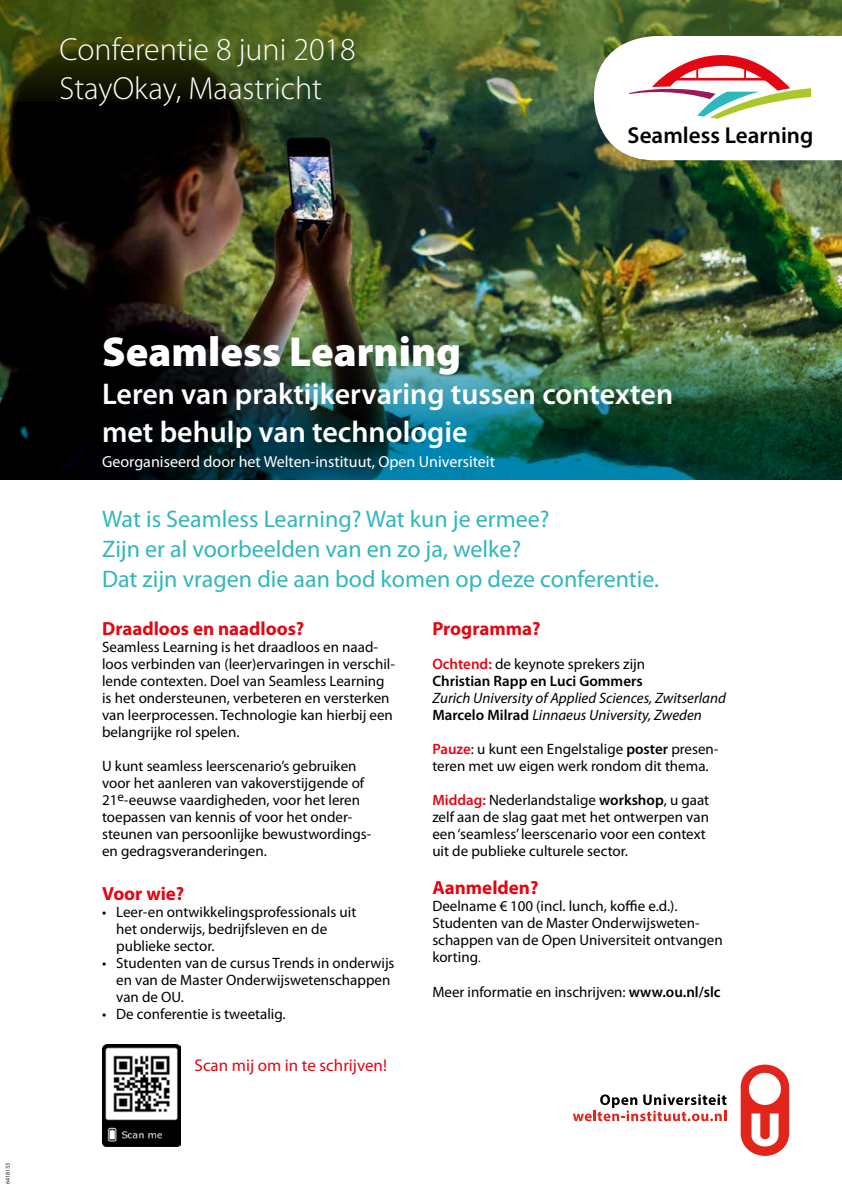
<style>
.page{position:relative;width:842px;height:1191px;background:#fff}
.page>*{position:absolute;margin:0;border:0;box-sizing:border-box;transform-origin:0 0}
.t1{font:900 42px "Myriad Pro";color:#fff}
.t2{font:300 32px/38.5px "Myriad Pro";color:#fff}
.t3{font:600 30px/38px "Myriad Pro";color:#fff}
.t4{font:24px/30px "Myriad Pro";color:#31b7bc}
.t5{font:600 23.1px "Myriad Pro";color:#000}
.t6{font:700 19px "Myriad Pro";color:#e40613}
.t7{font:17px "Myriad Pro";color:#e30613}
.t8{font:16px "Myriad Pro";color:#fff}
.t9{font:15px/17px "Myriad Pro";color:#000}
.t10{font:italic 15px/17px "Myriad Pro";color:#000}
.t11{font:600 15px/17px "Myriad Pro";color:#000}
.t12{font:6px "Myriad Pro";color:#222}
.s1{color:#e30613}
.s2{font-weight:400}
.s3{font-weight:600;font-style:normal}
.s4{font-weight:600;color:#e30613}
.s5{font-weight:600}
.s6{font-size:12px}
</style>
<div class="page">
<img style="left:1px;top:102px;width:841px;height:196px">
<img style="left:0;top:298px;width:842px;height:182px">
<svg style="left:0;top:0;width:842px;height:102px;background:#485b23"></svg>
<svg style="left:741px;top:1064px;width:48px;height:91px"></svg>
<svg style="left:573px;top:1094px;width:153px;height:27px"></svg>
<img style="left:102px;top:1045px;width:78px;height:101px">
<svg style="left:594px;top:36px;width:248px;height:124px"></svg>
<h2 class="t2" style="left:60px;top:31px;width:298px">Conferentie 8 juni 2018<br>StayOkay, Maastricht</h2>
<h3 class="t5" style="left:627px;top:122px;width:187px">Seamless Learning</h3>
<p class="t12" style="left:5px;top:1184px;width:23px;rotate:-90deg">6418133</p>
<h1 class="t1" style="left:102px;top:328px;width:361px">Seamless Learning</h1>
<h3 class="t3" style="left:102px;top:375px;width:573px">Leren van praktijkervaring tussen contexten met behulp van technologie</h3>
<p class="t8" style="left:102px;top:453px;width:394px">Georganiseerd door het Welten-instituut, Open Universiteit</p>
<h3 class="t4" style="left:102px;top:504px;width:559px">Wat is Seamless Learning? Wat kun je ermee?<br>Zijn er al voorbeelden van en zo ja, welke?<br>Dat zijn vragen die aan bod komen op deze conferentie.</h3>
<p class="t6" style="left:102px;top:618px;width:204px">Draadloos en naadloos?</p>
<p class="t9" style="left:102px;top:639px;width:294px">Seamless Learning is het draadloos en naad&shy;loos verbinden van (leer)ervaringen in verschil&shy;lende contexten. Doel van Seamless Learning is het ondersteunen, verbeteren en versterken van leerprocessen. Technologie kan hierbij een belangrijke rol spelen.</p>
<p class="t9" style="left:102px;top:758px;width:271px">U kunt seamless leerscenario’s gebruiken voor het aanleren van vakoverstijgende of 21<sup>e</sup>-eeuwse vaardigheden, voor het leren toepassen van kennis of voor het onder&shy;steunen van persoonlijke bewustwordings&shy;en gedragsveranderingen.</p>
<p class="t6" style="left:102px;top:882px;width:84px">Voor wie?</p>
<p class="t9" style="left:116px;top:903px;width:242px;text-indent:-14px">• Leer-en ontwikkelingsprofessionals uit het onderwijs, bedrijfsleven en de publieke sector.</p>
<p class="t9" style="left:116px;top:954px;width:280px;text-indent:-14px">• Studenten van de cursus Trends in onderwijs en van de Master Onderwijswetenschappen van de OU.</p>
<p class="t9" style="left:102px;top:1005px;width:185px">• De conferentie is tweetalig.</p>
<p class="t7" style="left:195px;top:1055px;width:194px">Scan mij om in te schrijven!</p>
<p class="t6" style="left:432px;top:618px;width:110px">Programma?</p>
<p class="t11" style="left:432px;top:656px;width:214px"><span class="s1">Ochtend:</span> <span class="s2">de keynote sprekers zijn<br></span>Christian Rapp en Luci Gommers</p>
<p class="t10" style="left:432px;top:690px;width:295px">Zurich University of Applied Sciences, Zwitserland<br><span class="s3">Marcelo Milrad</span> Linnaeus University, Zweden</p>
<p class="t9" style="left:432px;top:741px;width:288px"><span class="s4">Pauze</span>: u kunt een Engelstalige <span class="s5">poster</span> presen&shy;teren met uw eigen werk rondom dit thema.</p>
<p class="t9" style="left:432px;top:792px;width:278px"><span class="s4">Middag:</span> Nederlandstalige <span class="s5">workshop</span>, u gaat zelf aan de slag gaat met het ontwerpen van een ‘seamless’ leerscenario voor een context uit de publieke culturele sector.</p>
<p class="t6" style="left:432px;top:877px;width:108px">Aanmelden?</p>
<p class="t9" style="left:432px;top:898px;width:292px">Deelname € 100 (incl. lunch, koffie e.d.).<br>Studenten van de Master Onderwijsweten&shy;schappen van de Open Universiteit ontvangen korting<span class="s6">.</span></p>
<p class="t9" style="left:432px;top:984px;width:290px">Meer informatie en inschrijven: <span class="s5">www.ou.nl/slc</span></p>
</div>
